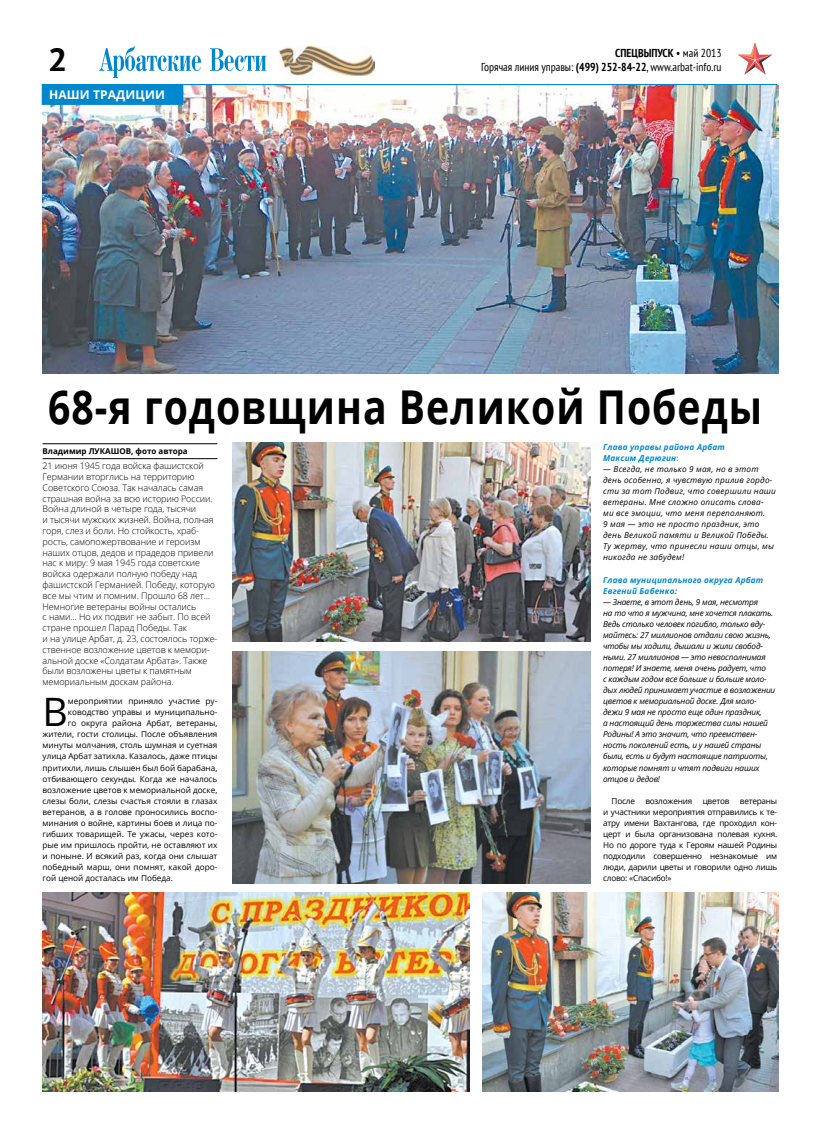
<style>
.page{position:relative;width:820px;height:1134px;background:#fff}
.page>*{position:absolute;margin:0;border:0;box-sizing:border-box;transform-origin:0 0}
.t1{font:700 46.6px "Open Sans";letter-spacing:.025em;color:#000;scale:.84 1}
.t2{font:39.2px "Open Sans";color:#000}
.t3{font:700 32px "PT Sans Caption";color:#000}
.t4{font:700 12px "Open Sans";letter-spacing:.01em;color:#fff}
.t5{font:condensed 11.5px/13.8px "PT Sans";color:#000;text-align:right}
.t6{font:300 9px/10.8px "Open Sans";letter-spacing:-.01em;color:#000}
.t7{font:8.2px/11.1px "Open Sans";color:#000;text-align:justify}
.t8{font:italic 8.2px/11.1px "Open Sans";letter-spacing:-.02em;color:#000}
.t9{font:italic 8.2px/11.1px "Open Sans";letter-spacing:.025em;color:#000}
.t10{font:italic 700 8.2px/11.1px "Open Sans";letter-spacing:.025em;color:#0088ce}
.t11{font:8.2px "Open Sans";letter-spacing:-.025em;color:#000}
.t12{font:700 8px "Open Sans";color:#000}
.s1{font-weight:700}
.s2{font-weight:400;font-style:normal}
</style>
<div class="page">
<svg style="left:99px;top:46px;width:102px;height:32px"></svg>
<svg style="left:210px;top:48px;width:56px;height:23px"></svg>
<img style="left:279px;top:46px;width:96px;height:29px">
<svg style="left:738px;top:42px;width:33px;height:33px"></svg>
<hr style="left:43px;top:443px;width:174px;height:1px;background:#000">
<hr style="left:43px;top:458px;width:174px;height:1px;background:#000">
<img style="left:43px;top:85px;width:734px;height:289px">
<img style="left:232px;top:443px;width:358px;height:199px">
<img style="left:43px;top:892px;width:426px;height:199px">
<img style="left:482px;top:892px;width:295px;height:199px">
<img style="left:232px;top:652px;width:358px;height:231px">
<div style="left:42px;top:85px;width:141px;height:19px;background:#0088ce"></div>
<hr style="left:42px;top:84px;width:141px;height:1px;background:#0088ce">
<hr style="left:42px;top:104px;width:141px;height:1px;background:#0088ce">
<hr style="left:183px;top:84px;width:594px;height:1px;background:#0088ce">
<h3 class="t3" style="left:48px;top:38px;width:20px">2</h3>
<h3 class="t5" style="left:481px;top:46px;width:242px"><span class="s1">СПЕЦВЫПУСК</span> • май 2013<br>Горячая линия управы: <span class="s1">(499) 252-84-22</span>, www.arbat-info.ru</h3>
<h3 class="t4" style="left:49px;top:86px;width:117px">Наш и традиции</h3>
<h1 class="t1" style="left:48px;top:374px;width:851px">68-я годовщина Великой Победы</h1>
<p class="t12" style="left:43px;top:445px;width:147px">Владимир ЛУКАШОВ, фото автора</p>
<p class="t6" style="left:43px;top:460px;width:176px">21 июня 1945 года войска фашистской Германии вторглись на территорию Советского Союза. Так началась самая страшная война за всю историю России.<br>Война длиной в четыре года, тысячи<br>и тысячи мужских жизней. Война, полная горя, слез и боли. Но стойкость, храб&shy;рость, самопожертвование и героизм наших отцов, дедов и прадедов привели нас к миру: 9 мая 1945 года советские войска одержали полную победу над фашистской Германией. Победу, которую все мы чтим и помним. Прошло 68 лет… Немногие ветераны войны остались<br>с нами… Но их подвиг не забыт. По всей стране прошел Парад Победы. Так<br>и на улице Арбат, д. 23, состоялось торже&shy;ственное возложение цветов к мемори&shy;альной доске «Солдатам Арбата». Также были возложены цветы к памятным мемориальным доскам района.</p>
<h2 class="t2" style="left:43px;top:685px;width:27px">В</h2>
<p class="t7" style="left:68px;top:695px;width:151px">мероприятии приняло участие ру-</p>
<p class="t7" style="left:68px;top:706px;width:151px">ководство управы и муниципально-</p>
<p class="t7" style="left:68px;top:718px;width:151px">го округа района Арбат, ветераны,</p>
<p class="t7" style="left:43px;top:729px;width:176px">жители, гости столицы. После объявления</p>
<p class="t7" style="left:43px;top:740px;width:176px">минуты молчания, столь шумная и суетная</p>
<p class="t7" style="left:43px;top:751px;width:176px">улица Арбат затихла. Казалось, даже птицы</p>
<p class="t7" style="left:43px;top:762px;width:176px">притихли, лишь слышен был бой барабана,</p>
<p class="t7" style="left:43px;top:773px;width:176px">отбивающего секунды. Когда же началось</p>
<p class="t7" style="left:43px;top:784px;width:176px">возложение цветов к мемориальной доске,</p>
<p class="t7" style="left:43px;top:795px;width:176px">слезы боли, слезы счастья стояли в глазах</p>
<p class="t7" style="left:43px;top:806px;width:176px">ветеранов, а в голове проносились воспо-</p>
<p class="t7" style="left:43px;top:817px;width:176px">минания о войне, картины боев и лица по-</p>
<p class="t7" style="left:43px;top:828px;width:176px">гибших товарищей. Те ужасы, через кото-</p>
<p class="t7" style="left:43px;top:839px;width:176px">рые им пришлось пройти, не оставляют их</p>
<p class="t7" style="left:43px;top:850px;width:176px">и поныне. И всякий раз, когда они слышат</p>
<p class="t7" style="left:43px;top:861px;width:176px">победный марш, они помнят, какой доро-</p>
<p class="t7" style="left:43px;top:872px;width:132px">гой ценой досталась им Победа.</p>
<p class="t10" style="left:603px;top:441px;width:123px">Глава управы района Арбат<br>Максим Дерюгин<span class="s2">:</span></p>
<p class="t9" style="left:603px;top:463px;width:174px">— Всегда, не только 9 мая, но в этот день особенно, я чувствую прилив гордо&shy;сти за тот Подвиг, что совершили наши ветераны. Мне сложно описать слова&shy;ми все эмоции, что меня переполняют.<br>9 мая — это не просто праздник, это день Великой памяти и Великой Победы.<br>Ту жертву, что принесли наши отцы, мы никогда не забудем!</p>
<p class="t10" style="left:603px;top:574px;width:161px">Глава муниципального округа Арбат<br>Евгений Бабенко:</p>
<p class="t8" style="left:603px;top:596px;width:174px">— Знаете, в этот день, 9 мая, несмотря<br>на то что я мужчина, мне хочется плакать.<br>Ведь столько человек погибло, только вду&shy;майтесь: 27 миллионов отдали свою жизнь, чтобы мы ходили, дышали и жили свобод&shy;ными. 27 миллионов — это невосполнимая потеря! И знаете, меня очень радует, что<br>с каждым годом все больше и больше моло&shy;дых людей принимает участие в возложении цветов к мемориальной доске. Для моло&shy;дежи 9 мая не просто еще один праздник,<br>а настоящий день торжества силы нашей Родины! А это значит, что преемствен&shy;ность поколений есть, и у нашей страны были, есть и будут настоящие патриоты, которые помнят и чтят подвиги наших отцов и дедов!</p>
<p class="t7" style="left:611px;top:795px;width:25px">После</p>
<p class="t11" style="left:645px;top:795px;width:48px">возложения</p>
<p class="t7" style="left:702px;top:795px;width:28px">цветов</p>
<p class="t7" style="left:603px;top:795px;width:175px;text-indent:137px">ветераны и участники мероприятия отправились к те&shy;атру имени Вахтангова, где проходил кон&shy;церт и была организована полевая кухня.<br>Но по дороге туда к Героям нашей Родины подходили совершенно незнакомые им люди, дарили цветы и говорили одно лишь слово: «Спасибо!»</p>
</div>
